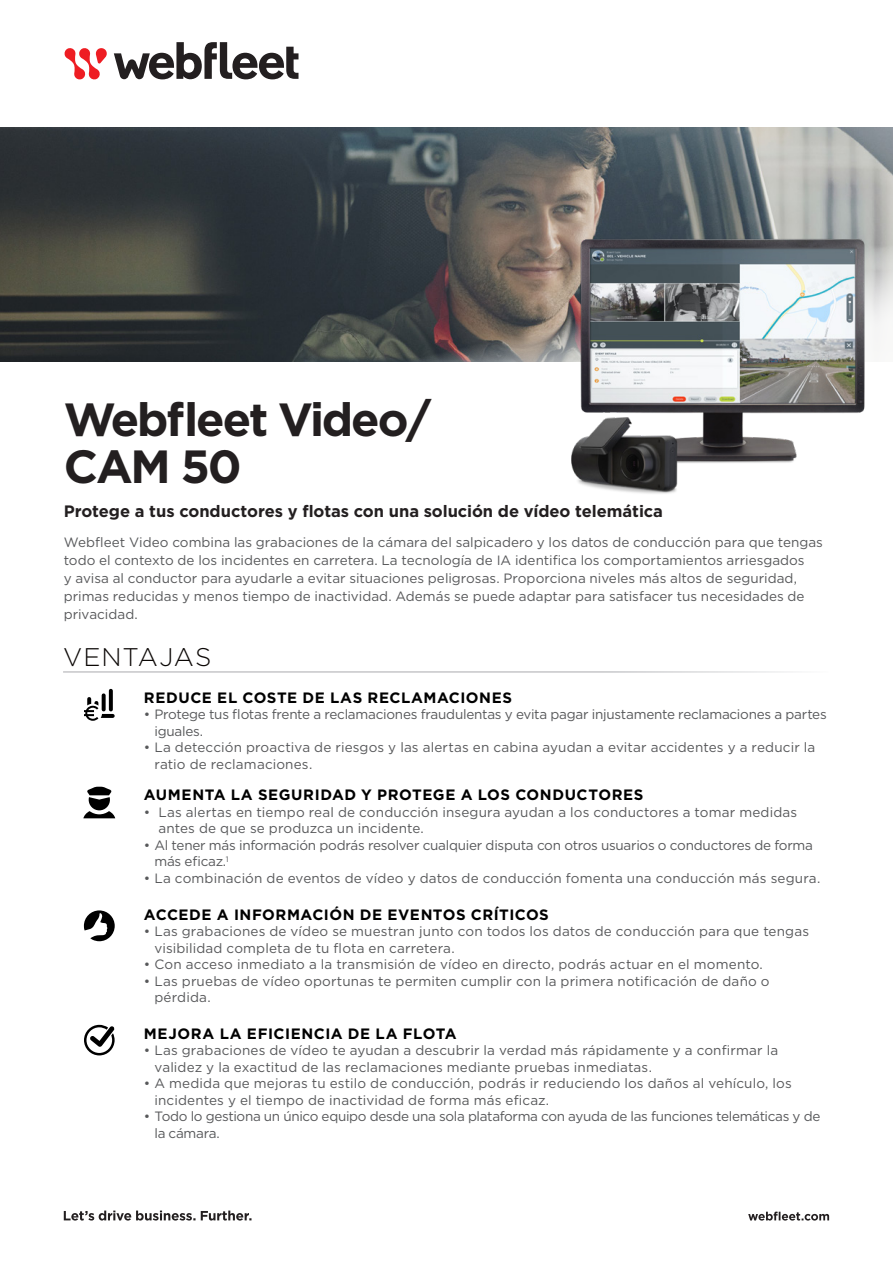
<style>
.page{position:relative;width:893px;height:1263px;background:#fff}
.page>*{position:absolute;margin:0;border:0;box-sizing:border-box;transform-origin:0 0}
.t1{font:700 46.5px/46.5px "Gotham";letter-spacing:-.045em;color:#231f20}
.t2{font:300 25.5px "Gotham";letter-spacing:.04em;color:#0c0806}
.t3{font:700 16.5px "Gotham";letter-spacing:-.005em;color:#231f20}
.t4{font:700 15px "Gotham";letter-spacing:.035em;color:#000}
.t5{font:13.5px/16.5px "Gotham";letter-spacing:.005em;color:#57585a}
.t6{font:13.5px/16.5px "Gotham";letter-spacing:-.02em;color:#57585a}
.t7{font:13.5px/16.5px "Gotham";letter-spacing:-.025em;color:#57585a}
</style>
<div class="page">
<svg style="left:64px;top:1210px;width:188px;height:10px"></svg>
<svg style="left:748px;top:1211px;width:81px;height:9px"></svg>
<svg style="left:114px;top:42px;width:184px;height:37px"></svg>
<svg style="left:64px;top:48px;width:43px;height:32px"></svg>
<img style="left:0;top:128px;width:361px;height:233px">
<svg style="left:361px;top:128px;width:532px;height:234px;background:#636668"></svg>
<svg style="left:102px;top:693px;width:4px;height:18px"></svg>
<svg style="left:109px;top:689px;width:4px;height:22px"></svg>
<svg style="left:84px;top:697px;width:31px;height:24px"></svg>
<svg style="left:83px;top:787px;width:32px;height:31px"></svg>
<svg style="left:84px;top:910px;width:31px;height:31px"></svg>
<svg style="left:84px;top:1025px;width:31px;height:30px"></svg>
<img style="left:531px;top:213px;width:362px;height:281px">
<h1 class="t1" style="left:64px;top:396px;width:369px">Webfleet Video/<br>CAM 50</h1>
<p class="t3" style="left:64px;top:500px;width:601px">Protege a tus conductores y flotas con una solución de vídeo telemática</p>
<p class="t5" style="left:64px;top:533px;width:761px;line-height:18px">Webfleet Video combina las grabaciones de la cámara del salpicadero y los datos de conducción para que tengas todo el contexto de los incidentes en carretera. La tecnología de IA identifica los comportamientos arriesgados<br>y avisa al conductor para ayudarle a evitar situaciones peligrosas. Proporciona niveles más altos de seguridad, primas reducidas y menos tiempo de inactividad. Además se puede adaptar para satisfacer tus necesidades de privacidad.</p>
<h2 class="t2" style="left:63px;top:640px;width:150px">VENTAJAS</h2>
<p class="t4" style="left:144px;top:687px;width:370px">REDUCE EL COSTE DE LAS RECLAMACIONES</p>
<p class="t6" style="left:154px;top:706px;width:674px;text-indent:-11px">• Protege tus flotas frente a reclamaciones fraudulentas y evita pagar injustamente reclamaciones a partes iguales.</p>
<p class="t5" style="left:154px;top:739px;width:662px;text-indent:-11px">• La detección proactiva de riesgos y las alertas en cabina ayudan a evitar accidentes y a reducir la ratio de reclamaciones.</p>
<p class="t4" style="left:144px;top:785px;width:501px">AUMENTA LA SEGURIDAD Y PROTEGE A LOS CONDUCTORES</p>
<p class="t5" style="left:159px;top:804px;width:640px;text-indent:-15px">• Las alertas en tiempo real de conducción insegura ayudan a los conductores a tomar medidas antes de que se produzca un incidente.</p>
<p class="t6" style="left:154px;top:837px;width:660px;text-indent:-11px">• Al tener más información podrás resolver cualquier disputa con otros usuarios o conductores de forma más eficaz.<sup>1</sup></p>
<p class="t5" style="left:144px;top:870px;width:678px">• La combinación de eventos de vídeo y datos de conducción fomenta una conducción más segura.</p>
<p class="t4" style="left:144px;top:904px;width:406px">ACCEDE A INFORMACIÓN DE EVENTOS CRÍTICOS</p>
<p class="t5" style="left:154px;top:923px;width:656px;text-indent:-11px">• Las grabaciones de vídeo se muestran junto con todos los datos de conducción para que tengas visibilidad completa de tu flota en carretera.</p>
<p class="t5" style="left:144px;top:956px;width:620px">• Con acceso inmediato a la transmisión de vídeo en directo, podrás actuar en el momento.</p>
<p class="t5" style="left:154px;top:972px;width:617px;text-indent:-11px">• Las pruebas de vídeo oportunas te permiten cumplir con la primera notificación de daño o pérdida.</p>
<p class="t4" style="left:144px;top:1023px;width:314px">MEJORA LA EFICIENCIA DE LA FLOTA</p>
<p class="t5" style="left:154px;top:1042px;width:625px;text-indent:-11px">• Las grabaciones de vídeo te ayudan a descubrir la verdad más rápidamente y a confirmar la validez y la exactitud de las reclamaciones mediante pruebas inmediatas.</p>
<p class="t5" style="left:154px;top:1075px;width:639px;text-indent:-11px">• A medida que mejoras tu estilo de conducción, podrás ir reduciendo los daños al vehículo, los incidentes y el tiempo de inactividad de forma más eficaz.</p>
<p class="t7" style="left:154px;top:1108px;width:667px;text-indent:-11px">• Todo lo gestiona un único equipo desde una sola plataforma con ayuda de las funciones telemáticas y de la cámara.</p>
</div>
